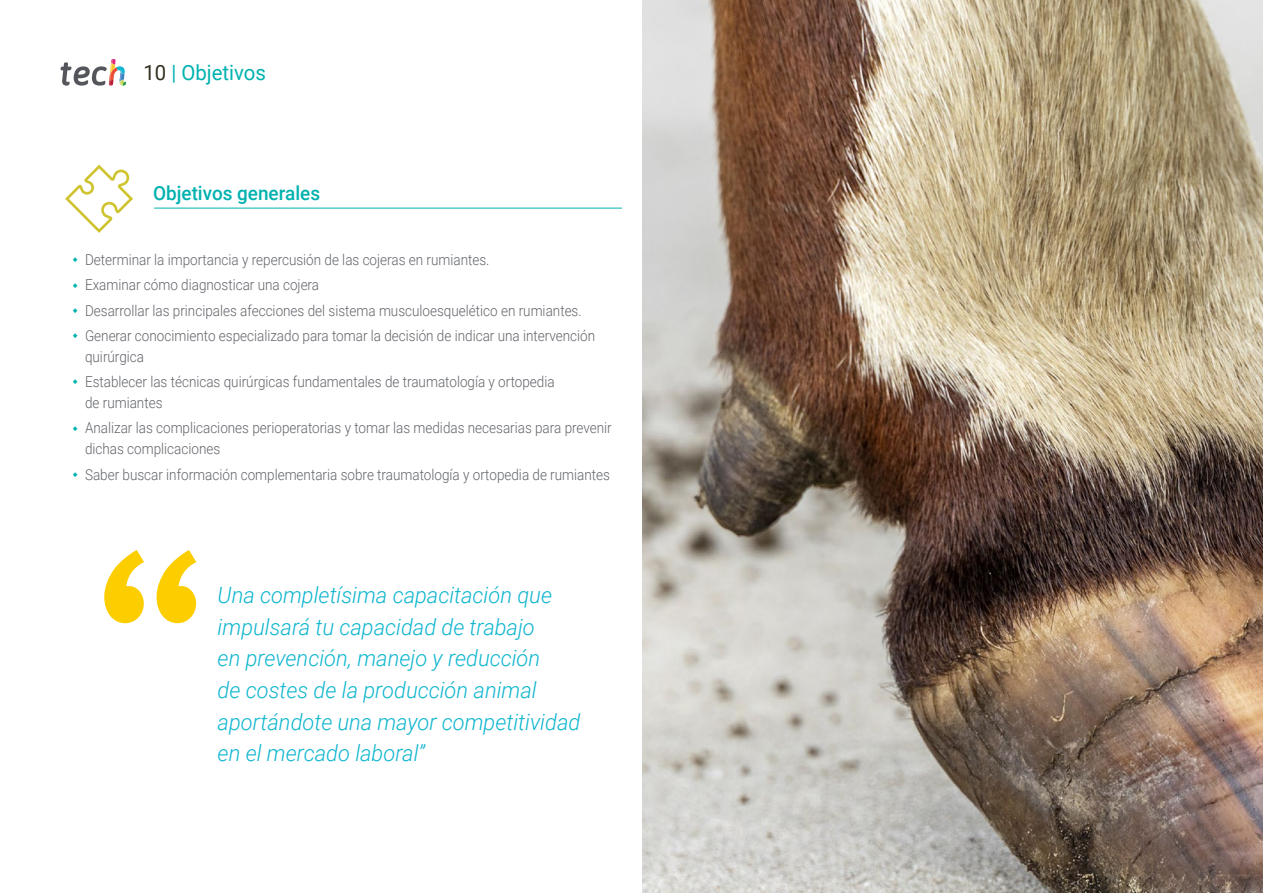
<style>
.page{position:relative;width:1263px;height:893px;background:#fff}
.page>*{position:absolute;margin:0;border:0;box-sizing:border-box;transform-origin:0 0}
.t1{font:italic 300 22.5px/31.5px "Roboto";color:#0fb6cf}
.t2{font:21px "Roboto";color:#00b2af}
.t3{font:500 19.5px "Roboto";color:#00b2af}
.t4{font:300 15px/25.2px "Roboto";color:#61646a;scale:.9 1}
.s1{color:#312e20}
</style>
<div class="page">
<img style="left:642px;top:0;width:621px;height:893px">
<hr style="left:154px;top:208px;width:468px;height:1px;background:#00b2af">
<svg style="left:65px;top:165px;width:68px;height:68px"></svg>
<svg style="left:104px;top:550px;width:92px;height:73px"></svg>
<svg style="left:61px;top:59px;width:65px;height:27px"></svg>
<h2 class="t2" style="left:144px;top:57px;width:124px"><span class="s1">10</span> | Objetivos</h2>
<h3 class="t3" style="left:153px;top:179px;width:169px">Objetivos generales</h3>
<p class="t4" style="left:85px;top:247px;width:568px">Determinar la importancia y repercusión de las cojeras en rumiantes.<br>Examinar cómo diagnosticar una cojera<br>Desarrollar las principales afecciones del sistema musculoesquelético en rumiantes.<br>Generar conocimiento especializado para tomar la decisión de indicar una intervención</p>
<p class="t4" style="left:85px;top:343px;width:523px">quirúrgica<br>Establecer las técnicas quirúrgicas fundamentales de traumatología y ortopedia</p>
<p class="t4" style="left:85px;top:390px;width:587px">de rumiantes<br>Analizar las complicaciones perioperatorias y tomar las medidas necesarias para prevenir</p>
<p class="t4" style="left:85px;top:436px;width:585px">dichas complicaciones<br>Saber buscar información complementaria sobre traumatología y ortopedia de rumiantes</p>
<h1 class="t1" style="left:218px;top:579px;width:364px">Una completísima capacitación que impulsará tu capacidad de trabajo<br>en prevención, manejo y reducción<br>de costes de la producción animal aportándote una mayor competitividad en el mercado laboral”</h1>
</div>
